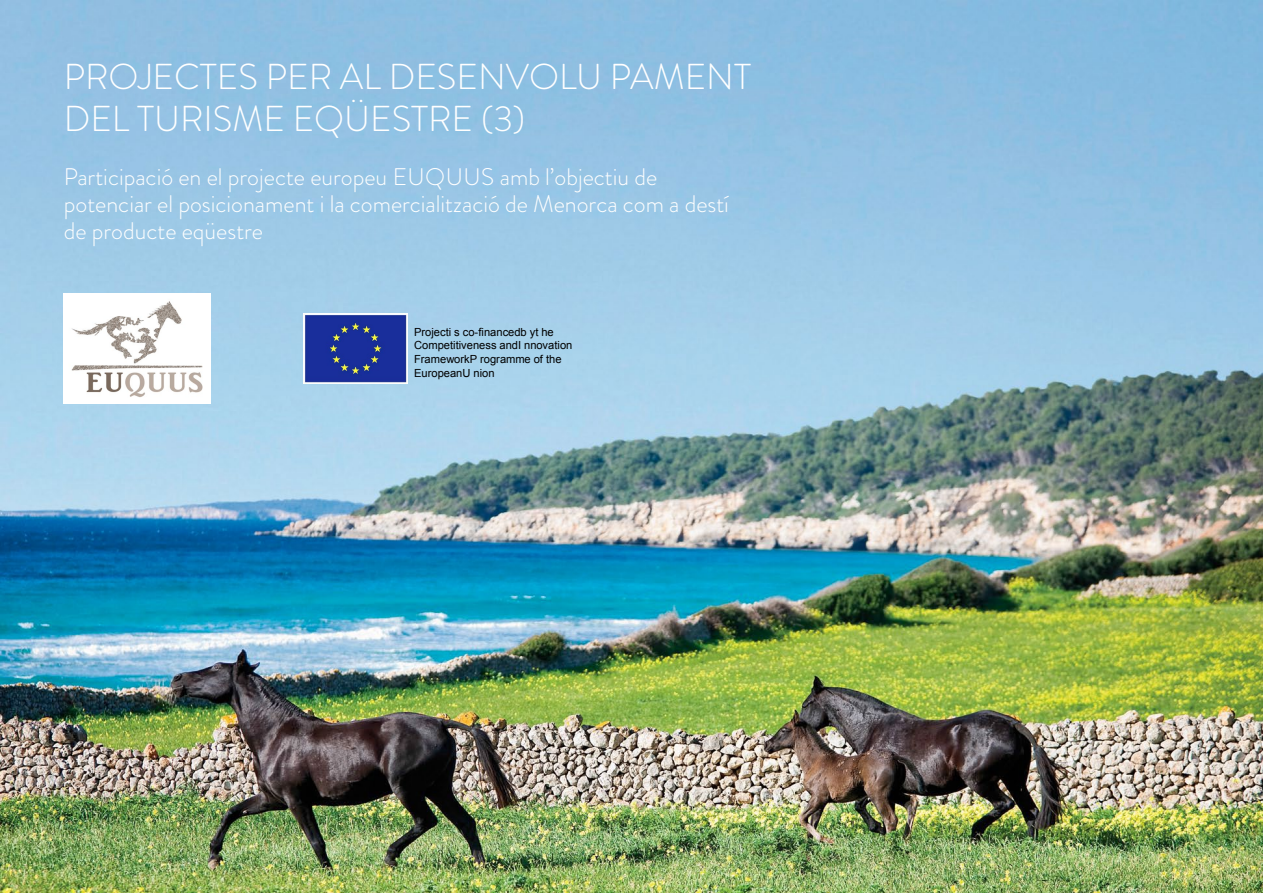
<style>
.page{position:relative;width:1263px;height:893px;background:#fff}
.page>*{position:absolute;margin:0;border:0;box-sizing:border-box;transform-origin:0 0}
.t1{font:300 36px/42px "Brandon Grotesque";color:#fff}
.t2{font:300 24px/27px "Brandon Grotesque";color:#fff}
.t3{font:11.1px/13.6px "Arial";color:#000}
</style>
<div class="page">
<img style="left:0;top:0;width:1263px;height:893px">
<img style="left:64px;top:293px;width:146px;height:110px">
<img style="left:304px;top:313px;width:103px;height:71px">
<h1 class="t1" style="left:64px;top:56px;width:664px">PROJECTES PER AL D ESENVOLU PAMENT<br>DEL TURISME EQÜESTRE (3)</h1>
<p class="t2" style="left:64px;top:163px;width:362px">Participació en el projecte europeu Euquus</p>
<p class="t2" style="left:64px;top:163px;width:667px;text-indent:436px">amb l’objectiu de potenciar el posicionament i la comercialització de Menorca com a destí de producte eqüestre</p>
<p class="t3" style="left:414px;top:325px;width:160px">Projecti s co-financedb yt he<br>Competitiveness andI nnovation<br>FrameworkP rogramme of the<br>EuropeanU nion</p>
</div>
